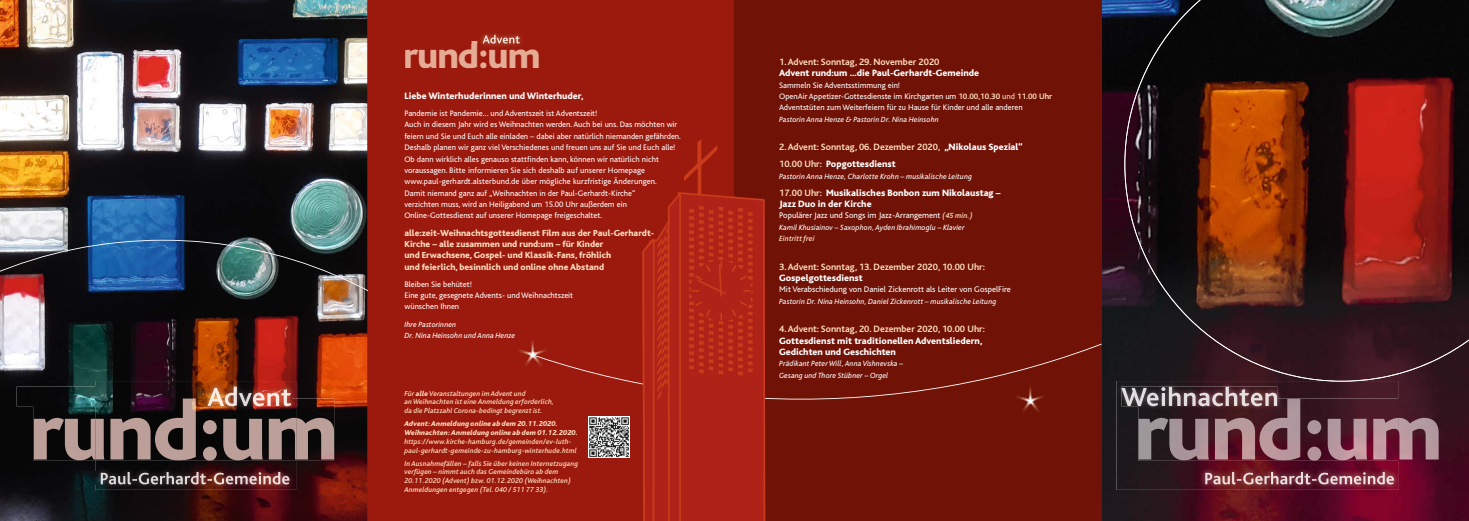
<style>
.page{position:relative;width:1469px;height:521px;background:#fff}
.page>*{position:absolute;margin:0;border:0;box-sizing:border-box;transform-origin:0 0}
.t1{font:800 38.32px "Bliss";letter-spacing:-.025em;color:#e5ab94}
.t2{font:800 9.62px/11.4px "Bliss";color:#fff}
.t3{font:700 9.62px/17.1px "Bliss";color:#ffdcbd}
.t4{font:800 9.19px/11.4px "Bliss";color:#ffdcbd}
.t5{font:8.58px "Bliss";color:#fff}
.t6{font:8.31px/11.4px "Bliss";color:#fff}
.t7{font:italic 7.88px/11.4px "Bliss";letter-spacing:.01em;color:#fff}
.t8{font:italic 500 7.88px "Bliss";letter-spacing:.01em;color:#ffdcbd}
.t9{font:italic 500 7.44px/8.8px "Bliss";letter-spacing:.01em;color:#ffdcbd}
.t10{font:italic 800 7.44px/8.8px "Bliss";letter-spacing:.01em;color:#ffdcbd}
.s1{font-weight:800}
.s2{font-weight:700;color:#ffdcbd}
.s3{color:#ffdcbd}
.s4{font-weight:800;color:#fff}
.s5{font-weight:500;font-style:italic;font-size:7.88px;color:#ffdcbd}
</style>
<div class="page">
<div style="left:367px;top:0;width:367px;height:521px;background:#9b190d"></div>
<img style="left:0;top:0;width:367px;height:240px">
<img style="left:0;top:240px;width:367px;height:281px">
<img style="left:95px;top:381px;width:201px;height:109px">
<img style="left:17px;top:387px;width:274px;height:19px">
<img style="left:17px;top:472px;width:78px;height:12px">
<img style="left:95px;top:472px;width:194px;height:12px">
<img style="left:34px;top:398px;width:300px;height:63px">
<img style="left:95px;top:398px;width:201px;height:63px">
<img style="left:34px;top:398px;width:61px;height:8px">
<img style="left:95px;top:398px;width:196px;height:8px">
<img style="left:1101px;top:0;width:367px;height:521px">
<img style="left:1124px;top:0;width:344px;height:382px">
<img style="left:1116px;top:381px;width:282px;height:109px">
<img style="left:1325px;top:381px;width:33px;height:1px">
<img style="left:1123px;top:387px;width:154px;height:19px">
<img style="left:1121px;top:472px;width:272px;height:12px">
<img style="left:1398px;top:398px;width:40px;height:63px">
<img style="left:1138px;top:398px;width:260px;height:63px">
<img style="left:1138px;top:398px;width:139px;height:8px">
<div style="left:734px;top:0;width:367px;height:521px;background:#701206"></div>
<svg style="left:555px;top:160px;width:568px;height:322px"></svg>
<img style="left:1008px;top:420px;width:44px;height:1px">
<img style="left:1008px;top:378px;width:45px;height:42px">
<img style="left:1017px;top:387px;width:26px;height:24px">
<svg style="left:1024px;top:394px;width:12px;height:12px"></svg>
<svg style="left:642px;top:139px;width:124px;height:382px"></svg>
<img style="left:484px;top:34px;width:34px;height:1px">
<svg style="left:477px;top:35px;width:45px;height:6px"></svg>
<img style="left:477px;top:41px;width:45px;height:8px">
<hr style="left:405px;top:41px;width:72px;height:3px;background:#e5ab94">
<img style="left:477px;top:41px;width:43px;height:3px">
<img style="left:588px;top:416px;width:41px;height:42px">
<img style="left:518px;top:338px;width:37px;height:29px">
<img style="left:520px;top:341px;width:26px;height:24px">
<svg style="left:526px;top:348px;width:13px;height:12px"></svg>
<h1 class="t1" style="left:403px;top:35px;width:139px">rund:um</h1>
<p class="t2" style="left:404px;top:90px;width:181px">Liebe Winterhuderinnen und Winterhuder,</p>
<p class="t6" style="left:404px;top:108px;width:278px">Pandemie ist Pandemie… und Adventszeit ist Adventszeit!<br>Auch in diesem Jahr wird es Weihnachten werden. Auch bei uns. Das möchten wir feiern und Sie und Euch alle einladen – dabei aber natürlich niemanden gefährden.<br>Deshalb planen wir ganz viel Verschiedenes und freuen uns auf Sie und Euch alle!<br>Ob dann wirklich alles genauso stattfinden kann, können wir natürlich nicht voraussagen. Bitte informieren Sie sich deshalb auf unserer Homepage www.paul-gerhardt.alsterbund.de über mögliche kurzfristige Änderungen.<br>Damit niemand ganz auf „Weihnachten in der Paul-Gerhardt-Kirche“<br>verzichten muss, wird an Heiligabend um 15.00 Uhr außerdem ein Online-Gottesdienst auf unserer Homepage freigeschaltet.</p>
<p class="t4" style="left:404px;top:227px;width:251px">alle:zeit-Weihnachtsgottesdienst Film aus der Paul-Gerhardt-Kirche – alle zusammen und rund:um – für Kinder<br>und Erwachsene, Gospel- und Klassik-Fans, fröhlich<br>und feierlich, besinnlich und online ohne Abstand</p>
<p class="t6" style="left:404px;top:278px;width:170px">Bleiben Sie behütet!<br>Eine gute, gesegnete Advents- und Weihnachtszeit wünschen Ihnen</p>
<p class="t7" style="left:404px;top:318px;width:112px">Ihre Pastorinnen<br>Dr. Nina Heinsohn und Anna Henze</p>
<p class="t9" style="left:404px;top:389px;width:151px">Für <span class="s1">alle</span> Veranstaltungen im Advent und<br>an Weihnachten ist eine Anmeldung erforderlich, da die Platzzahl Corona-bedingt begrenzt ist.</p>
<p class="t10" style="left:404px;top:420px;width:175px">Advent: Anmeldung online ab dem 20.11.2020.<br>Weihnachten: Anmeldung online ab dem 01.12.2020.</p>
<p class="t9" style="left:404px;top:437px;width:174px">https://www.kirche-hamburg.de/gemeinden/ev-luth&shy;paul-gerhardt-gemeinde-zu-hamburg-winterhude.html</p>
<p class="t9" style="left:404px;top:459px;width:175px">In Ausnahmefällen – falls Sie über keinen Internetzugang verfügen – nimmt auch das Gemeindebüro ab dem 20.11.2020 (Advent) bzw. 01.12.2020 (Weihnachten)<br>Anmeldungen entgegen (Tel. 040 / 511 77 33).</p>
<p class="t3" style="left:779px;top:53px;width:162px">1. Advent: Sonntag, 29. November 2020</p>
<p class="t2" style="left:779px;top:68px;width:201px">Advent rund:um ...die Paul-Gerhardt-Gemeinde</p>
<p class="t6" style="left:779px;top:79px;width:274px">Sammeln Sie Adventsstimmung ein!<br>OpenAir Appetizer-Gottesdienste im Kirchgarten um <span class="s2">10.00,10.30</span> <span class="s3">und</span> <span class="s2">11.00 Uhr<br></span>Adventstüten zum Weiterfeiern für zu Hause für Kinder und alle anderen</p>
<p class="t7" style="left:779px;top:114px;width:161px">Pastorin Anna Henze &amp; Pastorin Dr. Nina Heinsohn</p>
<p class="t3" style="left:779px;top:139px;width:245px">2. Advent: Sonntag, 06. Dezember 2020, <span class="s4">„Nikolaus Spezial“<br></span>10.00 Uhr: <span class="s4">Popgottesdienst</span></p>
<p class="t7" style="left:779px;top:170px;width:194px">Pastorin Anna Henze, Charlotte Krohn – musikalische Leitung</p>
<p class="t2" style="left:779px;top:187px;width:223px"><span class="s2">17.00 Uhr:</span> Musikalisches Bonbon zum Nikolaustag –<br>Jazz Duo in der Kirche</p>
<p class="t5" style="left:779px;top:211px;width:195px">Populärer Jazz und Songs im Jazz-Arrangement <span class="s5">(45 min.)</span></p>
<p class="t7" style="left:779px;top:222px;width:187px">Kamil Khusiainov – Saxophon, Ayden Ibrahimoglu – Klavier</p>
<p class="t8" style="left:779px;top:234px;width:37px">Eintritt frei</p>
<p class="t3" style="left:779px;top:258px;width:207px">3. Advent: Sonntag, 13. Dezember 2020, 10.00 Uhr:</p>
<p class="t2" style="left:779px;top:272px;width:85px">Gospelgottesdienst</p>
<p class="t5" style="left:779px;top:285px;width:233px">Mit Verabschiedung von Daniel Zickenrott als Leiter von GospelFire</p>
<p class="t7" style="left:779px;top:296px;width:219px">Pastorin Dr. Nina Heinsohn, Daniel Zickenrott – musikalische Leitung</p>
<p class="t3" style="left:779px;top:321px;width:207px">4. Advent: Sonntag, 20. Dezember 2020, 10.00 Uhr:</p>
<p class="t2" style="left:779px;top:335px;width:205px">Gottesdienst mit traditionellen Adventsliedern,<br>Gedichten und Geschichten</p>
<p class="t7" style="left:779px;top:358px;width:126px">Prädikant Peter Will, Anna Vishnevska –<br>Gesang und Thore Stübner – Orgel</p>
</div>
